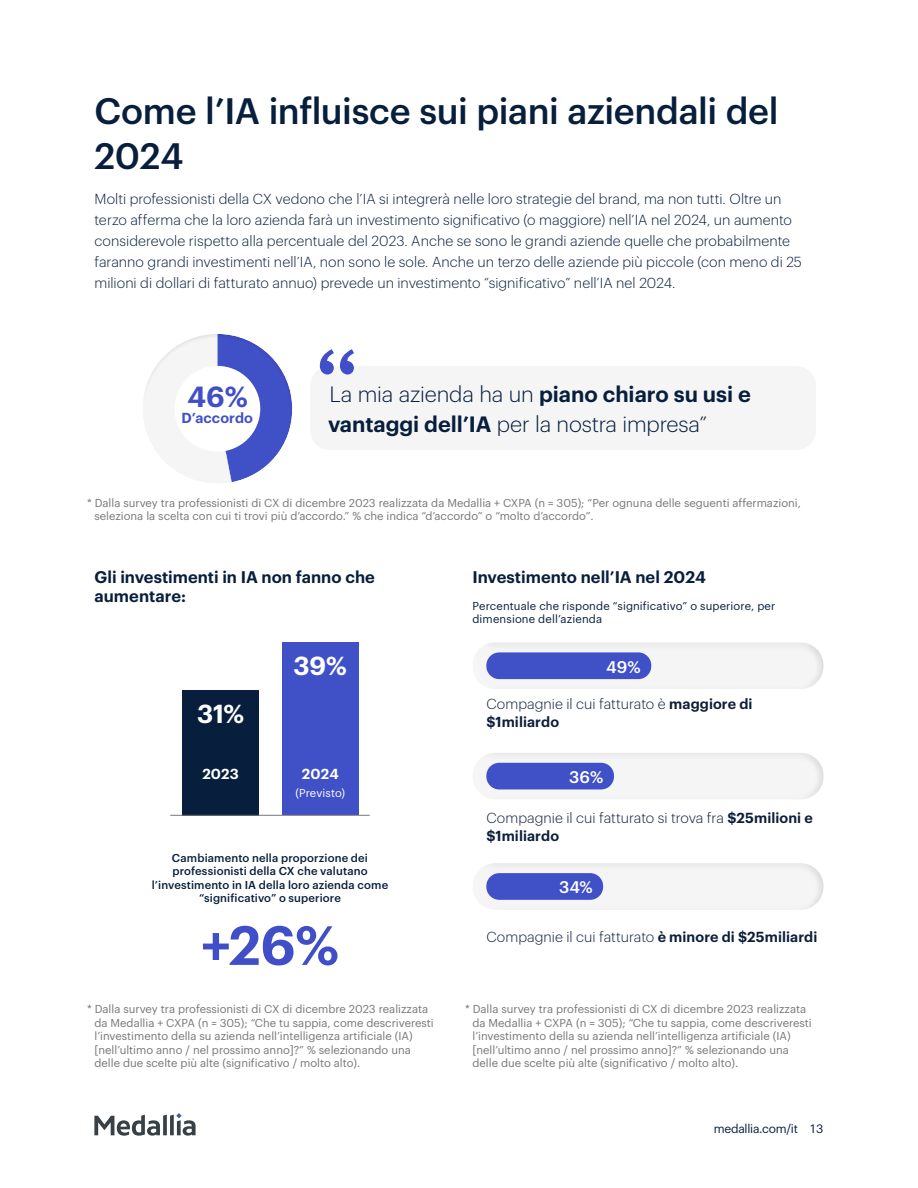
<style>
.page{position:relative;width:918px;height:1188px;background:#fff}
.page>*{position:absolute;margin:0;border:0;box-sizing:border-box;transform-origin:0 0}
.t1{font:112.5px "Andale Mono";color:#404fc7}
.t2{font:600 54px "Graphik";color:#404fc7}
.t3{font:500 36px/45px "Graphik";letter-spacing:-.01em;color:#071e3c}
.t4{font:600 28.5px "Graphik";color:#404fc7}
.t5{font:600 25.5px "Graphik";color:#fff}
.t6{font:300 21.75px "Graphik";letter-spacing:-.005em;color:#071e3c}
.t7{font:600 21.75px "Graphik";letter-spacing:-.005em;color:#071e3c}
.t8{font:600 16.5px/19.8px "Graphik";color:#071e3c}
.t9{font:500 16.5px "Graphik";color:#fff}
.t10{font:300 14.25px/21px "Graphik";letter-spacing:.005em;color:#071e3c}
.t11{font:300 14.25px/18px "Graphik";color:#0d1e3a}
.t12{font:600 14.25px "Graphik";letter-spacing:.01em;color:#4050c6}
.t13{font:600 14.25px "Graphik";letter-spacing:.01em;color:#fff}
.t14{font:12px "Graphik";letter-spacing:-.02em;color:#071e3c}
.t15{font:11.25px/13.5px "Graphik";color:#777}
.t16{font:500 11.25px/13.5px "Graphik";letter-spacing:.015em;color:#071e3c;text-align:center}
.t17{font:11.25px/13.5px "Graphik";letter-spacing:.015em;color:#071e3c}
.t18{font:11.25px "Graphik";letter-spacing:.01em;color:#fff}
.s1{font-weight:300}
.s2{font-weight:600}
</style>
<div class="page">
<div style="left:310px;top:366px;width:506px;height:84px;background:#f5f5f5;border-radius:20px"></div>
<div style="left:282px;top:642px;width:76px;height:173px;background:#4050c6"></div>
<div style="left:182px;top:690px;width:77px;height:125px;background:#071e3c"></div>
<hr style="left:170px;top:815px;width:200px;height:1px;background:#777">
<div style="left:481px;top:633px;width:352px;height:57px;background:#f5f5f5"></div>
<div style="left:481px;top:854px;width:352px;height:56px;background:#f5f5f5"></div>
<div style="left:481px;top:744px;width:352px;height:56px;background:#f5f5f5"></div>
<div style="left:486px;top:652px;width:165px;height:27px;background:#4050c6;border-radius:13px"></div>
<div style="left:486px;top:763px;width:128px;height:26px;background:#4050c6;border-radius:13px"></div>
<div style="left:486px;top:873px;width:117px;height:27px;background:#4050c6;border-radius:13px"></div>
<div style="left:142px;top:333px;width:151px;height:145px;background:#000;opacity:.08"></div>
<svg style="left:94px;top:1113px;width:102px;height:23px"></svg>
<h3 class="t3" style="left:94px;top:85px;width:686px">Come l’IA influisce sui piani aziendali del<br>2024</h3>
<p class="t10" style="left:94px;top:187px;width:709px">Molti professionisti della CX vedono che l’IA si integrerà nelle loro strategie del brand, ma non tutti. Oltre un terzo afferma che la loro azienda farà un investimento significativo (o maggiore) nell’IA nel 2024, un aumento considerevole rispetto alla percentuale del 2023. Anche se sono le grandi aziende quelle che probabilmente faranno grandi investimenti nell’IA, non sono le sole. Anche un terzo delle aziende più piccole (con meno di 25 milioni di dollari di fatturato annuo) prevede un investimento “significativo” nell’IA nel 2024.</p>
<h3 class="t4" style="left:187px;top:375px;width:62px">46%</h3>
<p class="t12" style="left:182px;top:407px;width:73px">D’accordo</p>
<h1 class="t1" style="left:304px;top:316px;width:69px">“</h1>
<h3 class="t7" style="left:330px;top:378px;width:423px"><span class="s1">La mia azienda ha un</span> piano chiaro su usi e</h3>
<h3 class="t6" style="left:328px;top:408px;width:381px"><span class="s2">vantaggi dell’IA</span> per la nostra impresa”</h3>
<p class="t15" style="left:95px;top:495px;width:708px;text-indent:-8px">* Dalla survey tra professionisti di CX di dicembre 2023 realizzata da Medallia + CXPA (n = 305); “Per ognuna delle seguenti affermazioni, seleziona la scelta con cui ti trovi più d’accordo.” % che indica “d’accordo” o “molto d’accordo”.</p>
<h3 class="t8" style="left:94px;top:565px;width:282px">Gli investimenti in IA non fanno che aumentare:</h3>
<h3 class="t8" style="left:472px;top:565px;width:235px">Investimento nell’IA nel 2024</h3>
<p class="t17" style="left:472px;top:598px;width:304px">Percentuale che risponde “significativo” o superiore, per dimensione dell’azienda</p>
<h3 class="t5" style="left:197px;top:694px;width:49px">31%</h3>
<h3 class="t5" style="left:293px;top:646px;width:55px">39%</h3>
<p class="t13" style="left:202px;top:763px;width:38px">2023</p>
<p class="t13" style="left:302px;top:763px;width:38px">2024</p>
<p class="t18" style="left:295px;top:784px;width:51px">(Previsto)</p>
<p class="t16" style="left:152px;top:850px;width:238px">Cambiamento nella proporzione dei professionisti della CX che valutano l’investimento in IA della loro azienda come “significativo” o superiore</p>
<h2 class="t2" style="left:201px;top:904px;width:140px">+26%</h2>
<h3 class="t9" style="left:606px;top:654px;width:36px">49%</h3>
<p class="t11" style="left:486px;top:694px;width:268px">Compagnie il cui fatturato è <span class="s2">maggiore di $1miliardo</span></p>
<h3 class="t9" style="left:569px;top:764px;width:36px">36%</h3>
<p class="t11" style="left:486px;top:807px;width:328px">Compagnie il cui fatturato si trova fra <span class="s2">$25milioni e $1miliardo</span></p>
<h3 class="t9" style="left:559px;top:875px;width:35px">34%</h3>
<p class="t11" style="left:486px;top:927px;width:333px">Compagnie il cui fatturato <span class="s2">è minore di $25miliardi</span></p>
<p class="t15" style="left:95px;top:1001px;width:341px;text-indent:-8px">* Dalla survey tra professionisti di CX di dicembre 2023 realizzata da Medallia + CXPA (n = 305); “Che tu sappia, come descriveresti l’investimento della su azienda nell’intelligenza artificiale (IA) [nell’ultimo anno / nel prossimo anno]?” % selezionando una delle due scelte più alte (significativo / molto alto).</p>
<p class="t15" style="left:473px;top:1001px;width:341px;text-indent:-8px">* Dalla survey tra professionisti di CX di dicembre 2023 realizzata da Medallia + CXPA (n = 305); “Che tu sappia, come descriveresti l’investimento della su azienda nell’intelligenza artificiale (IA) [nell’ultimo anno / nel prossimo anno]?” % selezionando una delle due scelte più alte (significativo / molto alto).</p>
<p class="t14" style="left:714px;top:1120px;width:111px">medallia.com/it 13</p>
</div>
